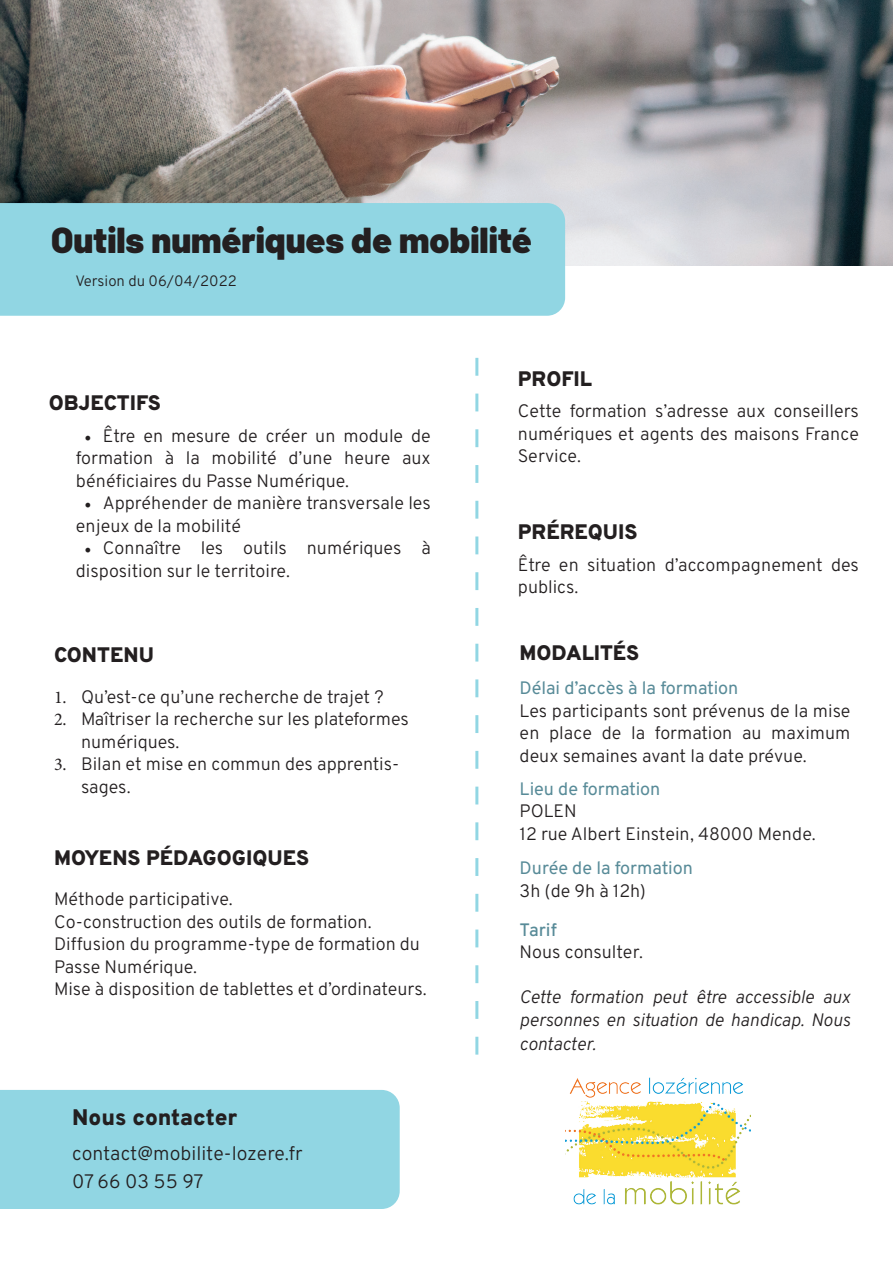
<style>
.page{position:relative;width:893px;height:1263px;background:#fff}
.page>*{position:absolute;margin:0;border:0;box-sizing:border-box;transform-origin:0 0}
.t1{font:900 36px "Barlow";color:#231f20}
.t2{font:900 22.5px "Overpass";color:#231f20}
.t3{font:900 21px "Overpass";color:#231f20}
.t4{font:300 19.5px/28.5px "Overpass";color:#231f20}
.t5{font:300 18px/22.5px "Overpass";color:#231f20}
.t6{font:italic 300 18px/23.2px "Overpass";color:#231f20;text-align:justify}
.t7{font:18px "Overpass";color:#588b98}
.t8{font:500 18px "Overpass";color:#588b98}
.t9{font:300 15px "Overpass";color:#231f20}
.s1{font-family:"Minion Pro";font-weight:400}
</style>
<div class="page">
<img style="left:0;top:0;width:893px;height:266px">
<div style="left:0;top:203px;width:565px;height:113px;background:#91d6e3"></div>
<img style="left:565px;top:1077px;width:185px;height:128px">
<div style="left:0;top:1090px;width:400px;height:119px;background:#91d6e3"></div>
<svg style="left:475px;top:358px;width:3px;height:696px"></svg>
<h1 class="t1" style="left:51px;top:213px;width:482px">Outils numériques de mobilité</h1>
<p class="t9" style="left:75px;top:268px;width:163px">Version du 06/04/2022</p>
<p class="t3" style="left:49px;top:386px;width:114px">OBJECTIFS</p>
<p class="t5" style="left:76px;top:423px;width:356px;text-align:justify;text-indent:8px"><span class="s1">•</span> Être en mesure de créer un module de formation à la mobilité d’une heure aux bénéficiaires du Passe Numérique.</p>
<p class="t5" style="left:76px;top:491px;width:356px;text-indent:8px"><span class="s1">•</span> Appréhender de manière transversale les enjeux de la mobilité</p>
<p class="t5" style="left:76px;top:536px;width:356px;text-indent:8px"><span class="s1">•</span> Connaître les outils numériques à disposition sur le territoire.</p>
<p class="t3" style="left:54px;top:638px;width:101px">CONTENU</p>
<p class="t5" style="left:54px;top:685px;width:331px"><span class="s1">1.</span> Qu’est-ce qu’une recherche de trajet ?</p>
<p class="t5" style="left:81px;top:707px;width:329px;text-indent:-27px"><span class="s1">2.</span> Maîtriser la recherche sur les plateformes numériques.</p>
<p class="t5" style="left:81px;top:752px;width:320px;text-indent:-27px"><span class="s1">3.</span> Bilan et mise en commun des apprentis&shy;sages.</p>
<p class="t3" style="left:54px;top:840px;width:257px">MOYENS PÉDAGOGIQUES</p>
<p class="t5" style="left:54px;top:887px;width:374px">Méthode participative.<br>Co-construction des outils de formation.<br>Diffusion du programme-type de formation du Passe Numérique.<br>Mise à disposition de tablettes et d’ordinateurs.</p>
<p class="t2" style="left:72px;top:1099px;width:167px">Nous contacter</p>
<p class="t4" style="left:72px;top:1138px;width:232px">contact@mobilite-lozere.fr<br>07 66 03 55 97</p>
<p class="t3" style="left:518px;top:362px;width:76px">PROFIL</p>
<p class="t5" style="left:518px;top:399px;width:342px;text-align:justify">Cette formation s’adresse aux conseillers numériques et agents des maisons France Service.</p>
<p class="t3" style="left:518px;top:515px;width:121px">PRÉREQUIS</p>
<p class="t5" style="left:518px;top:552px;width:343px">Être en situation d’accompagnement des publics.</p>
<p class="t3" style="left:520px;top:635px;width:121px">MODALITÉS</p>
<p class="t7" style="left:520px;top:673px;width:220px">Délai d’accès à la formation</p>
<p class="t5" style="left:520px;top:698px;width:332px;text-align:justify">Les participants sont prévenus de la mise en place de la formation au maximum deux semaines avant la date prévue.</p>
<p class="t7" style="left:520px;top:774px;width:142px">Lieu de formation</p>
<p class="t5" style="left:520px;top:799px;width:298px">POLEN<br>12 rue Albert Einstein, 48000 Mende.</p>
<p class="t7" style="left:520px;top:853px;width:175px">Durée de la formation</p>
<p class="t5" style="left:520px;top:878px;width:128px">3h (de 9h à 12h)</p>
<p class="t8" style="left:520px;top:915px;width:39px">Tarif</p>
<p class="t5" style="left:520px;top:940px;width:125px">Nous consulter.</p>
<p class="t6" style="left:520px;top:984px;width:332px">Cette formation peut être accessible aux personnes en situation de handicap. Nous contacter.</p>
</div>
